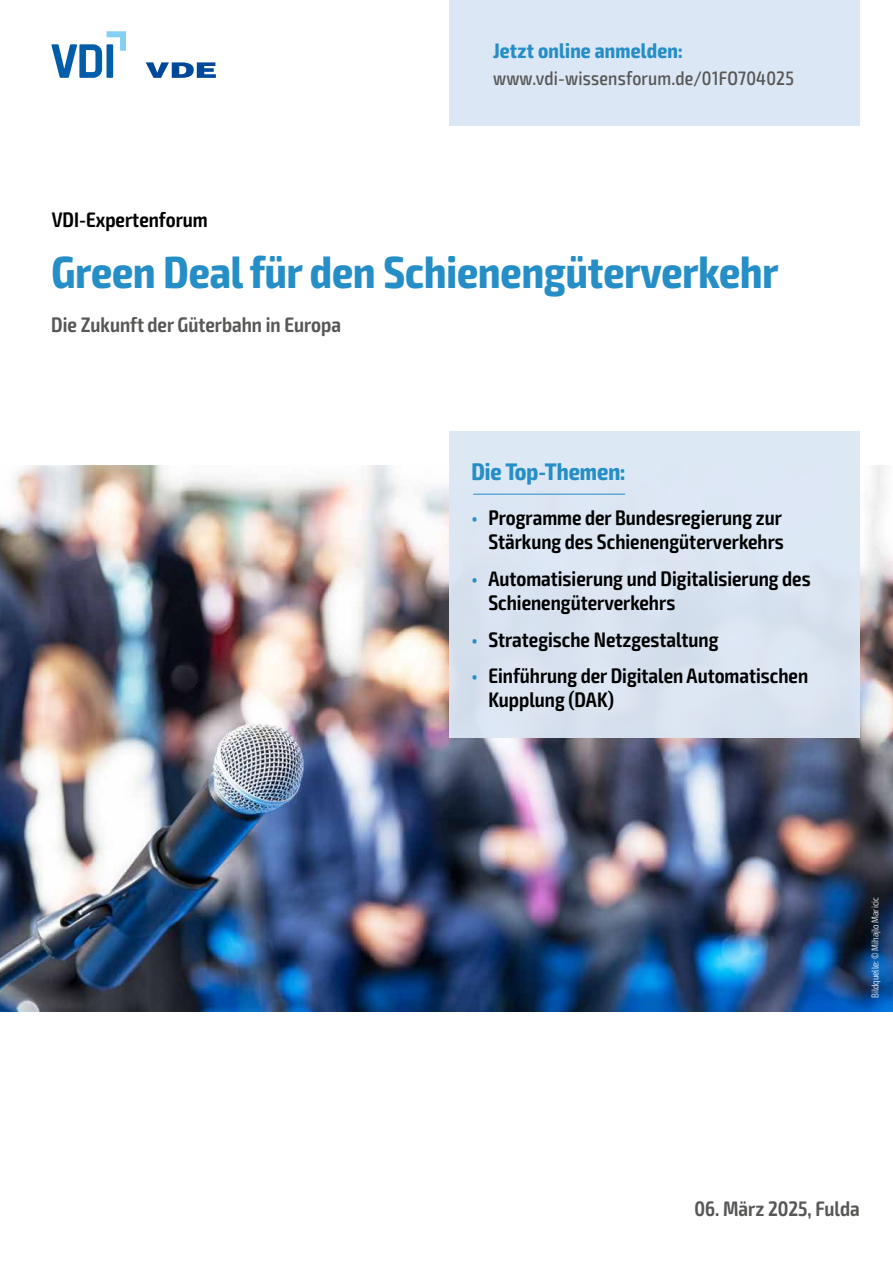
<style>
.page{position:relative;width:893px;height:1263px;background:#fff}
.page>*{position:absolute;margin:0;border:0;box-sizing:border-box;transform-origin:0 0}
.t1{font:700 condensed 45px "Exo 2";color:#258ec6}
.t2{font:700 condensed 24px "Exo 2";color:#258ec6}
.t3{font:600 condensed 21px/24px "Exo 2";color:#000}
.t4{font:600 condensed 21px "Exo 2";color:#575756}
.t5{font:700 condensed 21px "Exo 2";letter-spacing:.01em;color:#258ec6}
.t6{font:500 condensed 19.5px "Exo 2";letter-spacing:.01em;color:#575756}
.t7{font:300 condensed 9.75px "Exo 2";color:#fff}
.s1{color:#258ec6}
</style>
<div class="page">
<img style="left:0;top:465px;width:893px;height:547px">
<div style="left:449px;top:0;width:411px;height:126px;background:#dce7f5"></div>
<div style="left:449px;top:432px;width:411px;height:306px;background:#dce7f5"></div>
<hr style="left:473px;top:494px;width:152px;height:1px;background:#258ec6">
<svg style="left:51px;top:31px;width:75px;height:47px"></svg>
<svg style="left:146px;top:62px;width:70px;height:16px"></svg>
<p class="t5" style="left:493px;top:38px;width:191px">Jetzt online anmelden:</p>
<p class="t6" style="left:493px;top:67px;width:302px">www.vdi-wissensforum.de/01FO704025</p>
<p class="t3" style="left:52px;top:208px;width:158px">VDI-Expertenforum</p>
<h1 class="t1" style="left:51px;top:245px;width:729px">Green Deal für den Schienengüterverkehr</h1>
<p class="t4" style="left:51px;top:312px;width:291px">Die Zukunft der Güterbahn in Europa</p>
<p class="t2" style="left:471px;top:457px;width:156px">Die Top-Themen:</p>
<p class="t3" style="left:471px;top:506px;width:314px;text-align:right"><span class="s1">•</span> Programme der Bundesregierung zur<br>Stärkung des Schienengüterverkehrs</p>
<p class="t3" style="left:488px;top:567px;width:324px;text-indent:-17px"><span class="s1">•</span> Automatisierung und Digitalisierung des<br>Schienengüterverkehrs</p>
<p class="t3" style="left:471px;top:628px;width:249px"><span class="s1">•</span> Strategische Netzgestaltung</p>
<p class="t3" style="left:488px;top:664px;width:321px;text-indent:-17px"><span class="s1">•</span> Einführung der Digitalen Automatischen<br>Kupplung (DAK)</p>
<p class="t7" style="left:869px;top:998px;width:103px;rotate:-90deg">Bildquelle: © Mihajlo Maricic</p>
<p class="t4" style="left:695px;top:1196px;width:167px">06. März 2025, Fulda</p>
</div>
